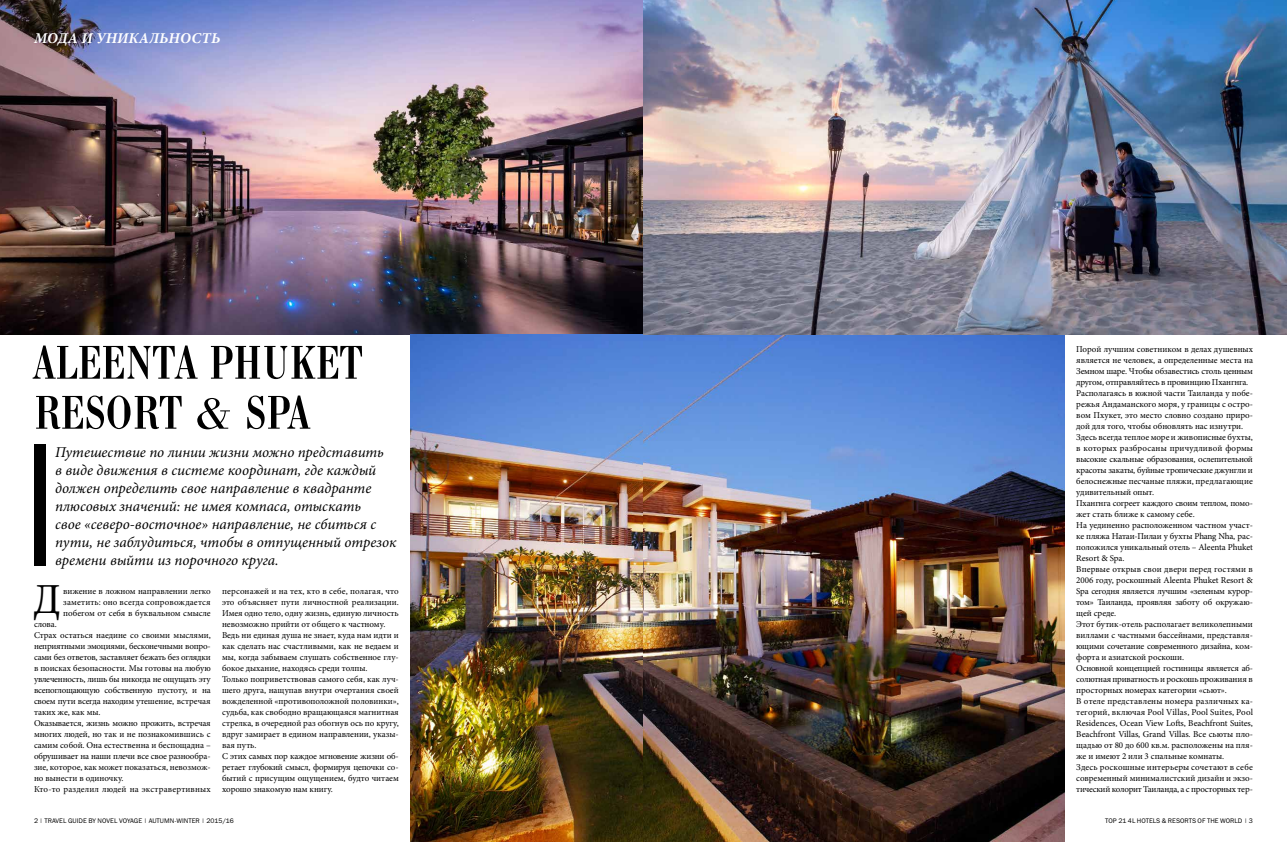
<style>
.page{position:relative;width:1287px;height:842px;background:#fff}
.page>*{position:absolute;margin:0;border:0;box-sizing:border-box;transform-origin:0 0}
.t1{font:50px/50px "Bodoni Cond C";letter-spacing:.02em;color:#000}
.t2{font:42.8px "Minion Pro";color:#000}
.t3{font:italic 15px/18px "Minion Pro";color:#000}
.t4{font:italic 700 15px "Minion Pro";letter-spacing:.01em;color:#fff}
.t5{font:9px/11px "Minion Pro";letter-spacing:-.005em;color:#000}
.t6{font:6.7px "Franklin Gothic Book C";color:#000}
.s1{font-family:"Bodoni Std";font-size:45px}
</style>
<div class="page">
<img style="left:0;top:0;width:1287px;height:335px">
<div style="left:34px;top:445px;width:11px;height:121px;background:#000"></div>
<img style="left:410px;top:335px;width:655px;height:507px">
<h3 class="t4" style="left:34px;top:28px;width:188px">МОДА И УНИКАЛЬНОСТЬ</h3>
<h1 class="t1" style="left:34px;top:338px;width:330px">ALEENTA PHUKET<br>RESORT <span class="s1">&amp;</span> SPA</h1>
<p class="t3" style="left:55px;top:443px;width:343px">Путешествие по линии жизни можно представить<br>в виде движения в системе координат, где каждый должен определить свое направление в квадранте плюсовых значений: не имея компаса, отыскать<br>свое «северо-восточное» направление, не сбиться с пути, не заблудиться, чтобы в отпущенный отрезок времени выйти из порочного круга.</p>
<h2 class="t2" style="left:33px;top:571px;width:29px">Д</h2>
<p class="t5" style="left:63px;top:586px;width:149px;text-align:justify">вижение в ложном направлении легко заметить: оно всегда сопровождается побегом от себя в буквальном смысле</p>
<p class="t5" style="left:34px;top:619px;width:178px">слова.<br>Страх остаться наедине со своими мыслями, неприятными эмоциями, бесконечными вопро&shy;сами без ответов, заставляет бежать без оглядки в поисках безопасности. Мы готовы на любую увлеченность, лишь бы никогда не ощущать эту всепоглощающую собственную пустоту, и на своем пути всегда находим утешение, встречая таких же, как мы.<br>Оказывается, жизнь можно прожить, встречая многих людей, но так и не познакомившись с самим собой. Она естественна и беспощадна – обрушивает на наши плечи все свое разнообра&shy;зие, которое, как может показаться, невозмож&shy;но вынести в одиночку.<br>Кто-то разделил людей на экстравертивных</p>
<p class="t5" style="left:222px;top:586px;width:178px">персонажей и на тех, кто в себе, полагая, что это объясняет пути личностной реализации.<br>Имея одно тело, одну жизнь, единую личность невозможно прийти от общего к частному.<br>Ведь ни единая душа не знает, куда нам идти и как сделать нас счастливыми, как не ведаем и мы, когда забываем слушать собственное глу&shy;бокое дыхание, находясь среди толпы.<br>Только поприветствовав самого себя, как луч&shy;шего друга, нащупав внутри очертания своей вожделенной «противоположной половинки», судьба, как свободно вращающаяся магнитная стрелка, в очередной раз обогнув ось по кругу, вдруг замирает в едином направлении, указы&shy;вая путь.<br>С этих самых пор каждое мгновение жизни об&shy;ретает глубокий смысл, формируя цепочки со&shy;бытий с присущим ощущением, будто читаем хорошо знакомую нам книгу.</p>
<p class="t6" style="left:34px;top:817px;width:201px">2 | TRAVEL GUIDE BY NOVEL VOYAGE | AUTUMN-WI NTER | 2015/16</p>
<p class="t5" style="left:1076px;top:344px;width:178px">Порой лучшим советником в делах душевных является не человек, а определенные места на Земном шаре. Чтобы обзавестись столь ценным другом, отправляйтесь в провинцию Пхангнга.<br>Располагаясь в южной части Таиланда у побе&shy;режья Андаманского моря, у границы с остро&shy;вом Пхукет, это место словно создано приро&shy;дой для того, чтобы обновлять нас изнутри.<br>Здесь всегда теплое море и живописные бухты, в которых разбросаны причудливой формы высокие скальные образования, ослепительной красоты закаты, буйные тропические джунгли и белоснежные песчаные пляжи, предлагающие удивительный опыт.<br>Пхангнга согреет каждого своим теплом, помо&shy;жет стать ближе к самому себе.<br>На уединенно расположенном частном участ&shy;ке пляжа Натаи-Пилаи у бухты Phang Nha, рас&shy;положился уникальный отель – Aleenta Phuket Resort &amp; Spa.<br>Впервые открыв свои двери перед гостями в 2006 году, роскошный Aleenta Phuket Resort &amp; Spa сегодня является лучшим «зеленым курор&shy;том» Таиланда, проявляя заботу об окружаю&shy;щей среде.<br>Этот бутик-отель располагает великолепными виллами с частными бассейнами, представля&shy;ющими сочетание современного дизайна, ком&shy;форта и азиатской роскоши.<br>Основной концепцией гостиницы является аб&shy;солютная приватность и роскошь проживания в просторных номерах категории «сьют».<br>В отеле представлены номера различных ка&shy;тегорий, включая Pool Villas, Pool Suites, Pool Residences, Ocean View Lofts, Beachfront Suites, Beachfront Villas, Grand Villas. Все сьюты пло&shy;щадью от 80 до 600 кв.м. расположены на пля&shy;же и имеют 2 или 3 спальные комнаты.<br>Здесь роскошные интерьеры сочетают в себе современный минималистский дизайн и экзо&shy;тический колорит Таиланда, а с просторных тер-</p>
<p class="t6" style="left:1105px;top:817px;width:149px">TOP 21 4L HOTELS &amp; RESORTS OF TH E WORLD | 3</p>
</div>
